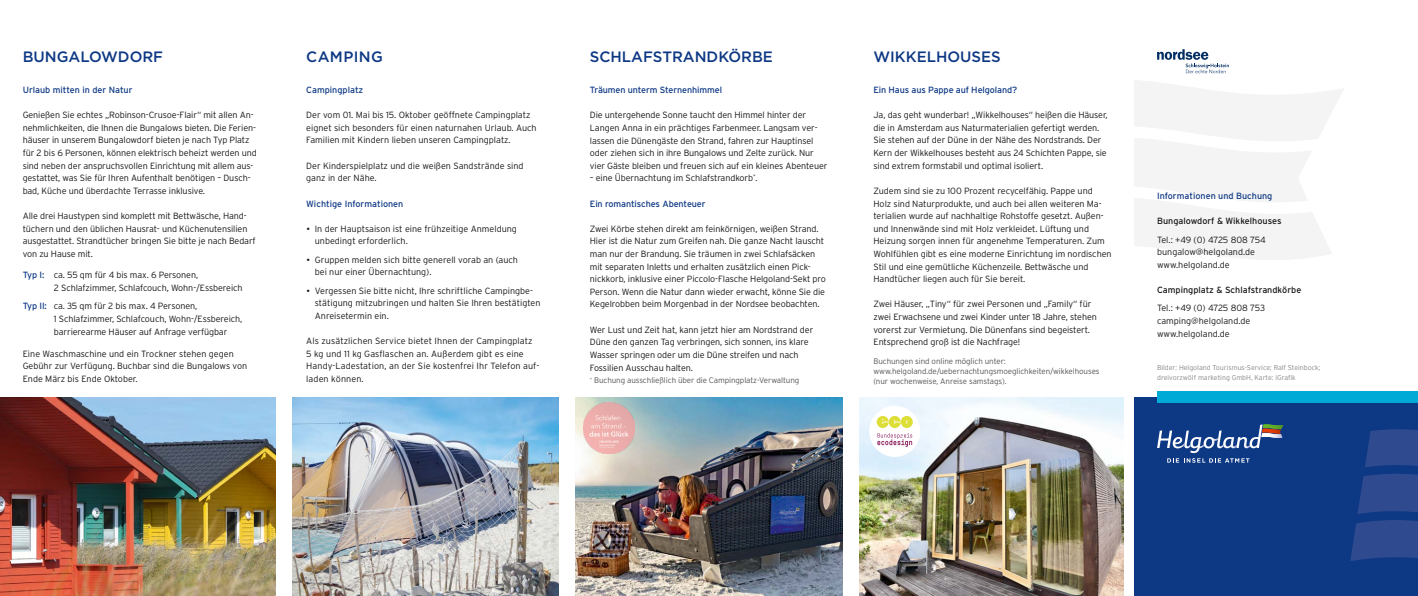
<style>
.page{position:relative;width:1418px;height:596px;background:#fff}
.page>*{position:absolute;margin:0;border:0;box-sizing:border-box;transform-origin:0 0}
.t1{font:500 15px "Gotham";color:#0d3884}
.t2{font:500 15px "Gotham";letter-spacing:.025em;color:#0d3884}
.t3{font:300 9px/12.6px "Interstate";letter-spacing:-.01em;color:#181716}
.t4{font:9px "Interstate";letter-spacing:-.01em;color:#0d3884}
.t5{font:300 9px/12.6px "Interstate";letter-spacing:.01em;color:#181716}
.t6{font:9px "Interstate";color:#181716}
.t7{font:300 8px/10px "Interstate";letter-spacing:-.01em;color:#565655}
.t8{font:300 7px/9.8px "Interstate";color:#868786}
.s1{font-family:"Gotham";font-weight:400}
.s2{font-weight:400;color:#0d3884}
</style>
<div class="page">
<img style="left:575px;top:397px;width:267px;height:198px">
<img style="left:292px;top:397px;width:266px;height:198px">
<img style="left:0;top:397px;width:275px;height:198px">
<div style="left:1134px;top:397px;width:283px;height:198px;background:#0d3884"></div>
<img style="left:859px;top:397px;width:264px;height:198px">
<svg style="left:1157px;top:424px;width:126px;height:38px"></svg>
<svg style="left:1350px;top:429px;width:67px;height:132px"></svg>
<svg style="left:1134px;top:49px;width:209px;height:211px"></svg>
<img style="left:583px;top:402px;width:51px;height:51px">
<div style="left:869px;top:405px;width:51px;height:51px;background:#fff;border-radius:50%"></div>
<svg style="left:877px;top:433px;width:35px;height:13px"></svg>
<svg style="left:876px;top:416px;width:36px;height:11px"></svg>
<div style="left:1157px;top:391px;width:260px;height:12px;background:#00aad7"></div>
<h1 class="t2" style="left:306px;top:47px;width:78px">CAMPING</h1>
<h1 class="t1" style="left:590px;top:47px;width:184px">SCHLAFSTRANDKÖRBE</h1>
<p class="t4" style="left:306px;top:85px;width:58px">Campingplatz</p>
<p class="t3" style="left:306px;top:109px;width:232px">Der vom 01. Mai bis 15. Oktober geöffnete Campingplatz eignet sich besonders für einen naturnahen Urlaub. Auch<br>Familien mit Kindern lieben unseren Campingplatz.</p>
<p class="t3" style="left:306px;top:159px;width:219px">Der Kinderspielplatz und die weißen Sandstrände sind ganz in der Nähe.</p>
<p class="t4" style="left:306px;top:198px;width:99px">Wichtige Informationen</p>
<p class="t3" style="left:315px;top:222px;width:204px;text-indent:-9px"><span class="s1">•</span> In der Hauptsaison ist eine frühzeitige Anmeldung unbedingt erforderlich.</p>
<p class="t3" style="left:315px;top:253px;width:205px;text-indent:-9px"><span class="s1">•</span> Gruppen melden sich bitte generell vorab an (auch bei nur einer Übernachtung).</p>
<p class="t3" style="left:315px;top:284px;width:227px;text-indent:-9px"><span class="s1">•</span> Vergessen Sie bitte nicht, Ihre schriftliche Campingbe&shy;stätigung mitzubringen und halten Sie Ihren bestätigten<br>Anreisetermin ein.</p>
<p class="t5" style="left:306px;top:334px;width:234px">Als zusätzlichen Service bietet Ihnen der Campingplatz 5 kg und 11 kg Gasflaschen an. Außerdem gibt es eine Handy-Ladestation, an der Sie kostenfrei Ihr Telefon auf&shy;laden können.</p>
<h1 class="t1" style="left:23px;top:47px;width:142px">BUNGALOWDORF</h1>
<h1 class="t1" style="left:873px;top:47px;width:129px">WIKKELHOUSES</h1>
<p class="t4" style="left:873px;top:85px;width:145px">Ein Haus aus Pappe auf Helgoland?</p>
<p class="t3" style="left:873px;top:109px;width:236px">Ja, das geht wunderbar! „Wikkelhouses“ heißen die Häuser, die in Amsterdam aus Naturmaterialien gefertigt werden.<br>Sie stehen auf der Düne in der Nähe des Nordstrands. Der Kern der Wikkelhouses besteht aus 24 Schichten Pappe, sie sind extrem formstabil und optimal isoliert.</p>
<p class="t3" style="left:873px;top:184px;width:240px">Zudem sind sie zu 100 Prozent recycelfähig. Pappe und Holz sind Naturprodukte, und auch bei allen weiteren Ma&shy;terialien wurde auf nachhaltige Rohstoffe gesetzt. Außen&shy;und Innenwände sind mit Holz verkleidet. Lüftung und Heizung sorgen innen für angenehme Temperaturen. Zum Wohlfühlen gibt es eine moderne Einrichtung im nordischen Stil und eine gemütliche Küchenzeile. Bettwäsche und Handtücher liegen auch für Sie bereit.</p>
<p class="t3" style="left:873px;top:298px;width:225px">Zwei Häuser, „Tiny“ für zwei Personen und „Family“ für zwei Erwachsene und zwei Kinder unter 18 Jahre, stehen vorerst zur Vermietung. Die Dünenfans sind begeistert.<br>Entsprechend groß ist die Nachfrage!</p>
<p class="t7" style="left:873px;top:356px;width:227px">Buchungen sind online möglich unter: www.helgoland.de/uebernachtungsmoeglichkeiten/wikkelhouses (nur wochenweise, Anreise samstags).</p>
<p class="t4" style="left:23px;top:85px;width:111px">Urlaub mitten in der Natur</p>
<p class="t3" style="left:23px;top:109px;width:236px">Genießen Sie echtes „Robinson-Crusoe-Flair“ mit allen An&shy;nehmlichkeiten, die Ihnen die Bungalows bieten. Die Ferien&shy;häuser in unserem Bungalowdorf bieten je nach Typ Platz für 2 bis 6 Personen, können elektrisch beheizt werden und sind neben der anspruchsvollen Einrichtung mit allem aus&shy;gestattet, was Sie für Ihren Aufenthalt benötigen – Dusch&shy;bad, Küche und überdachte Terrasse inklusive.</p>
<p class="t3" style="left:23px;top:209px;width:235px">Alle drei Haustypen sind komplett mit Bettwäsche, Hand&shy;tüchern und den üblichen Hausrat- und Küchenutensilien ausgestattet. Strandtücher bringen Sie bitte je nach Bedarf von zu Hause mit.</p>
<p class="t3" style="left:54px;top:268px;width:190px;text-indent:-31px"><span class="s2">Typ I:</span> ca. 55 qm für 4 bis max. 6 Personen,<br>2 Schlafzimmer, Schlafcouch, Wohn-/Essbereich</p>
<p class="t3" style="left:54px;top:299px;width:190px;text-indent:-31px"><span class="s2">Typ II:</span> ca. 35 qm für 2 bis max. 4 Personen,<br>1 Schlafzimmer, Schlafcouch, Wohn-/Essbereich, barrierearme Häuser auf Anfrage verfügbar</p>
<p class="t3" style="left:23px;top:347px;width:226px">Eine Waschmaschine und ein Trockner stehen gegen<br>Gebühr zur Verfügung. Buchbar sind die Bungalows von<br>Ende März bis Ende Oktober.</p>
<p class="t4" style="left:590px;top:85px;width:134px">Träumen unterm Sternenhimmel</p>
<p class="t3" style="left:590px;top:109px;width:239px">Die untergehende Sonne taucht den Himmel hinter der Langen Anna in ein prächtiges Farbenmeer. Langsam ver&shy;lassen die Dünengäste den Strand, fahren zur Hauptinsel oder ziehen sich in ihre Bungalows und Zelte zurück. Nur vier Gäste bleiben und freuen sich auf ein kleines Abenteuer</p>
<p class="t3" style="left:590px;top:172px;width:169px">– eine Übernachtung im Schlafstrandkorb<sup>*</sup>.</p>
<p class="t4" style="left:590px;top:198px;width:117px">Ein romantisches Abenteuer</p>
<p class="t3" style="left:590px;top:222px;width:237px">Zwei Körbe stehen direkt am feinkörnigen, weißen Strand.<br>Hier ist die Natur zum Greifen nah. Die ganze Nacht lauscht man nur der Brandung. Sie träumen in zwei Schlafsäcken mit separaten Inletts und erhalten zusätzlich einen Pick&shy;nickkorb, inklusive einer Piccolo-Flasche Helgoland-Sekt pro Person. Wenn die Natur dann wieder erwacht, könne Sie die Kegelrobben beim Morgenbad in der Nordsee beobachten.</p>
<p class="t3" style="left:590px;top:323px;width:225px">Wer Lust und Zeit hat, kann jetzt hier am Nordstrand der Düne den ganzen Tag verbringen, sich sonnen, ins klare Wasser springen oder um die Düne streifen und nach Fossilien Ausschau halten.</p>
<p class="t7" style="left:590px;top:375px;width:211px"><sup>*</sup> Buchung ausschließlich über die Campingplatz-Verwaltung</p>
<p class="t4" style="left:1157px;top:191px;width:117px">Informationen und Buchung</p>
<p class="t6" style="left:1157px;top:216px;width:126px">Bungalowdorf &amp; Wikkelhouses</p>
<p class="t3" style="left:1157px;top:233px;width:110px">Tel.: +49 (0) 4725 808 754 bungalow@helgoland.de www.helgoland.de</p>
<p class="t6" style="left:1157px;top:284px;width:146px">Campingplatz &amp; Schlafstrandkörbe</p>
<p class="t3" style="left:1157px;top:301px;width:110px">Tel.: +49 (0) 4725 808 753 camping@helgoland.de www.helgoland.de</p>
<p class="t8" style="left:1157px;top:363px;width:165px">Bilder: Helgoland Tourismus-Service; Ralf Steinbock; dreivorzwölf marketing GmbH, Karte: iGrafik</p>
</div>
